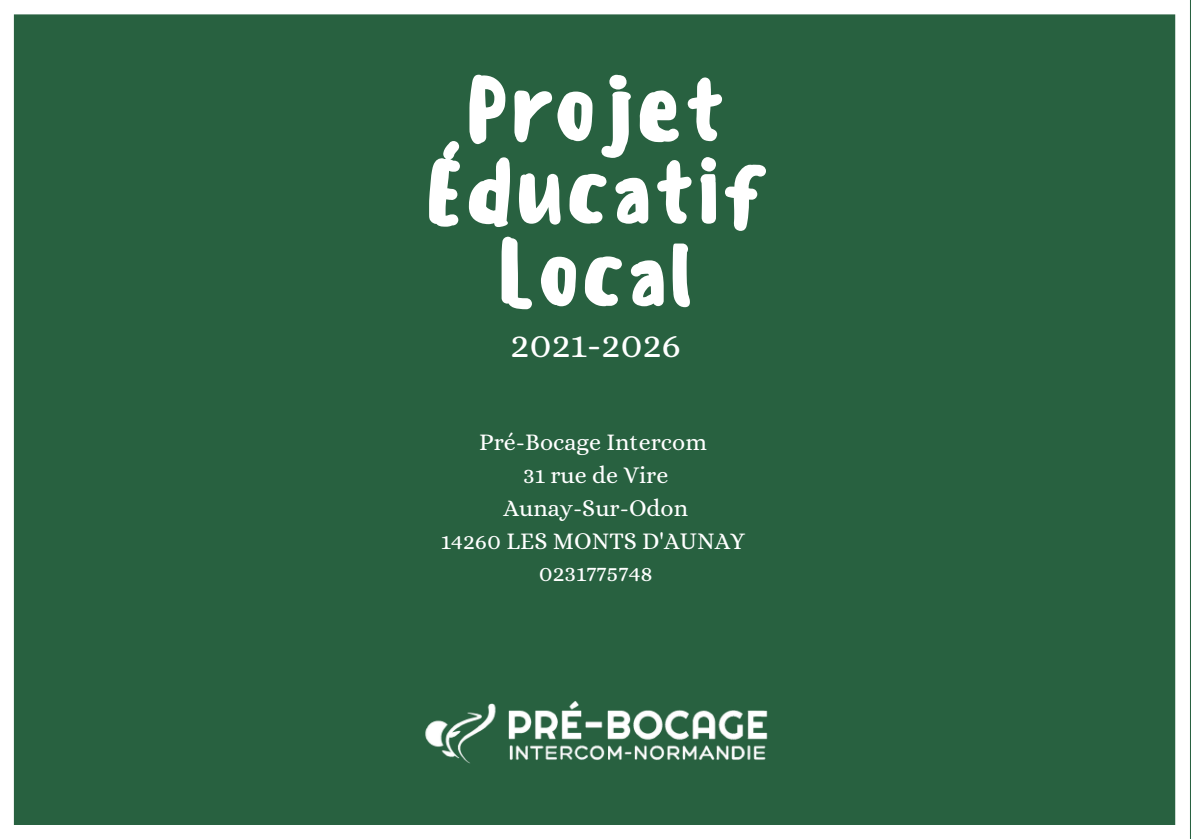
<style>
.page{position:relative;width:1191px;height:839px;background:#fff}
.page>*{position:absolute;margin:0;border:0;box-sizing:border-box;transform-origin:0 0}
.t1{font:500 89.6px/82.6px "Sensei";color:#fff;text-align:center}
.t2{font:38.2px "Alice";color:#fff}
.t3{font:24px/32.8px "Alice";color:#fff;text-align:center}
</style>
<div class="page">
<div style="left:13px;top:14px;width:1163px;height:811px;background:#286140"></div>
<h1 class="t1" style="left:425px;top:68px;width:344px">Projet<br>Éducatif<br>Local</h1>
<h2 class="t2" style="left:511px;top:322px;width:172px">2021-2026</h2>
<p class="t3" style="left:441px;top:425px;width:306px">Pré-Bocage Intercom<br>31 rue de Vire<br>Aunay-Sur-Odon<br>14260 LES MONTS D'AUNAY<br>0231775748</p>
</div>
